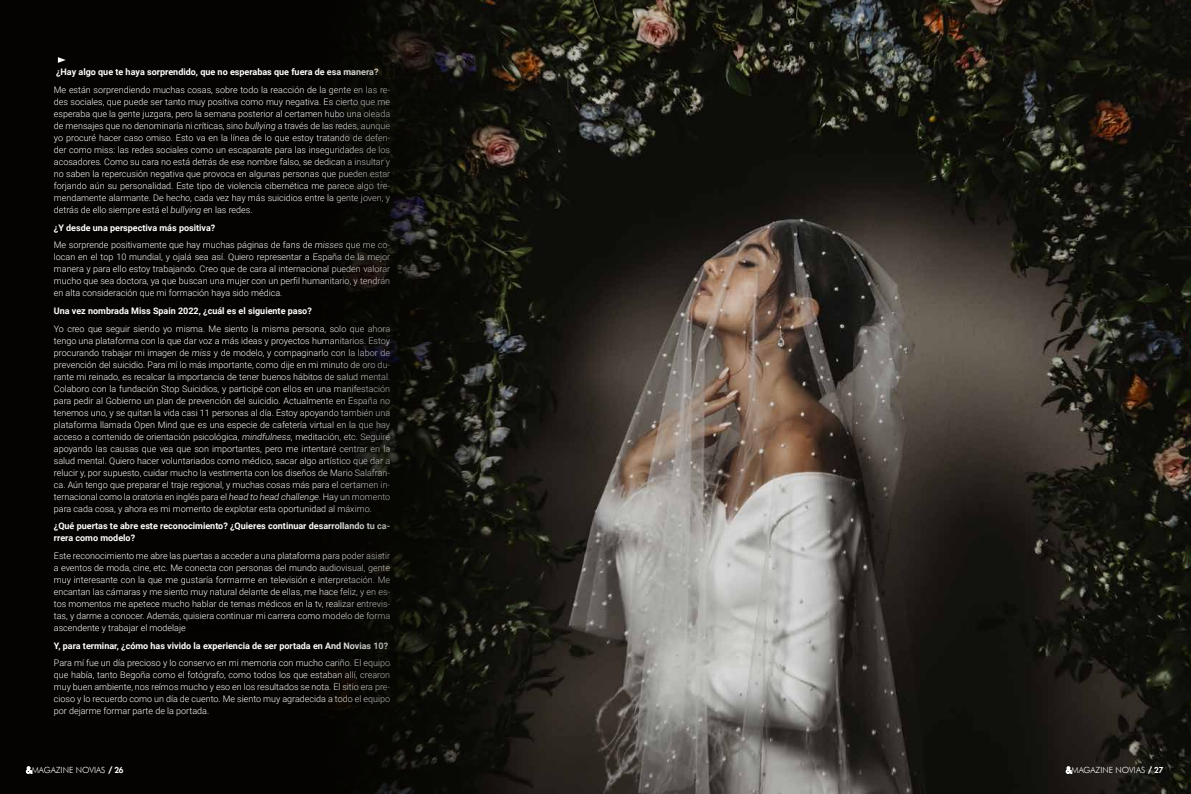
<style>
.page{position:relative;width:1191px;height:794px;background:#fff}
.page>*{position:absolute;margin:0;border:0;box-sizing:border-box;transform-origin:0 0}
.t1{font:300 9px/12px "Roboto";color:#fff;text-align:justify}
.t2{font:700 9px/12px "Roboto";color:#fff}
.t3{font:300 8.5px "Futura BT";color:#fff}
.s1{font-style:italic}
.s2{font-weight:700}
.s3{color:#000}
.s4{font-family:"Futura";font-weight:400}
.s5{font-family:"Futura LT";font-weight:700;font-size:8px}
.s6{font-family:"Futura LT";font-weight:800;font-size:8px}
</style>
<div class="page">
<div style="left:0;top:0;width:934px;height:794px;background:#040301"></div>
<svg style="left:58px;top:57px;width:8px;height:6px"></svg>
<img style="left:328px;top:0;width:863px;height:794px">
<p class="t2" style="left:56px;top:66px;width:324px">¿Hay algo que te haya sorprendido, que no esperabas que fuera de esa manera?</p>
<p class="t1" style="left:54px;top:83px;width:338px">Me están sorprendiendo muchas cosas, sobre todo la reacción de la gente en las re&shy;des sociales, que puede ser tanto muy positiva como muy negativa. Es cierto que me esperaba que la gente juzgara, pero la semana posterior al certamen hubo una oleada de mensajes que no denominaría ni críticas, sino <span class="s1">bullying</span> a través de las redes, aunque yo procuré hacer caso omiso. Esto va en la línea de lo que estoy tratando de defen&shy;der como miss: las redes sociales como un escaparate para las inseguridades de los acosadores. Como su cara no está detrás de ese nombre falso, se dedican a insultar y no saben la repercusión negativa que provoca en algunas personas que pueden estar forjando aún su personalidad. Este tipo de violencia cibernética me parece algo tre&shy;mendamente alarmante. De hecho, cada vez hay más suicidios entre la gente joven, y detrás de ello siempre está el <span class="s1">bullying</span> en las redes.</p>
<p class="t1" style="left:54px;top:218px;width:338px;line-height:17.7px"><span class="s2">¿Y desde una perspectiva más positiva?<br></span>Me sorprende positivamente que hay muchas páginas de fans de <span class="s1">misses</span> que me co-</p>
<p class="t1" style="left:54px;top:251px;width:338px">locan en el top 10 mundial, y ojalá sea así. Quiero representar a España de la mejor manera y para ello estoy trabajando. Creo que de cara al internacional pueden valorar mucho que sea doctora, ya que buscan una mujer con un perfil humanitario, y tendrán en alta consideración que mi formación haya sido médica.</p>
<p class="t2" style="left:54px;top:304px;width:259px">Una vez nombrada Miss Spain 2022, ¿cuál es el siguiente paso?</p>
<p class="t1" style="left:54px;top:322px;width:338px">Yo creo que seguir siendo yo misma. Me siento la misma persona, solo que ahora tengo una plataforma con la que dar voz a más ideas y proyectos humanitarios. Estoy procurando trabajar mi imagen de <span class="s1">miss</span> y de modelo, y compaginarlo con la labor de prevención del suicidio. Para mí lo más importante, como dije en mi minuto de oro du&shy;rante mi reinado, es recalcar la importancia de tener buenos hábitos de salud mental.<br>Colaboro con la fundación Stop Suicidios, y participé con ellos en una manifestación para pedir al Gobierno un plan de prevención del suicidio. Actualmente en España no tenemos uno, y se quitan la vida casi 11 personas al día. Estoy apoyando también una plataforma llamada Open Mind que es una especie de cafetería virtual en la que hay acceso a contenido de orientación psicológica, <span class="s1">mindfulness</span>, meditación, etc. Seguiré apoyando las causas que vea que son importantes, pero me intentaré centrar en la salud mental. Quiero hacer voluntariados como médico, sacar algo artístico que dar a relucir y, por supuesto, cuidar mucho la vestimenta con los diseños de Mario Salafran&shy;ca. Aún tengo que preparar el traje regional, y muchas cosas más para el certamen in&shy;ternacional como la oratoria en inglés para el <span class="s1">head to head challenge</span>. Hay un momento para cada cosa, y ahora es mi momento de explotar esta oportunidad al máximo.</p>
<p class="t2" style="left:54px;top:520px;width:338px">¿Qué puertas te abre este reconocimiento? ¿Quieres continuar desarrollando tu ca&shy;rrera como modelo?</p>
<p class="t1" style="left:54px;top:549px;width:338px">Este reconocimiento me abre las puertas a acceder a una plataforma para poder asistir a eventos de moda, cine, etc. Me conecta con personas del mundo audiovisual, gente muy interesante con la que me gustaría formarme en televisión e interpretación. Me encantan las cámaras y me siento muy natural delante de ellas, me hace feliz, y en es&shy;tos momentos me apetece mucho hablar de temas médicos en la tv, realizar entrevis&shy;tas, y darme a conocer. Además, quisiera continuar mi carrera como modelo de forma ascendente y trabajar el modelaje <span class="s3">internacionalmente.</span></p>
<p class="t2" style="left:54px;top:639px;width:336px">Y, para terminar, ¿cómo has vivido la experiencia de ser portada en And Novias 10?</p>
<p class="t1" style="left:54px;top:657px;width:338px">Para mí fue un día precioso y lo conservo en mi memoria con mucho cariño. El equipo que había, tanto Begoña como el fotógrafo, como todos los que estaban allí, crearon muy buen ambiente, nos reímos mucho y eso en los resultados se nota. El sitio era pre&shy;cioso y lo recuerdo como un día de cuento. Me siento muy agradecida a todo el equipo por dejarme formar parte de la portada.</p>
<p class="t3" style="left:26px;top:765px;width:99px"><span class="s4">&amp;</span>MAGAZINE NOVIAS <span class="s5">/</span> <span class="s6">26</span></p>
<p class="t3" style="left:1065px;top:765px;width:99px"><span class="s4">&amp;</span>MAGAZINE NOVIAS <span class="s5">/</span> <span class="s6">27</span></p>
</div>
